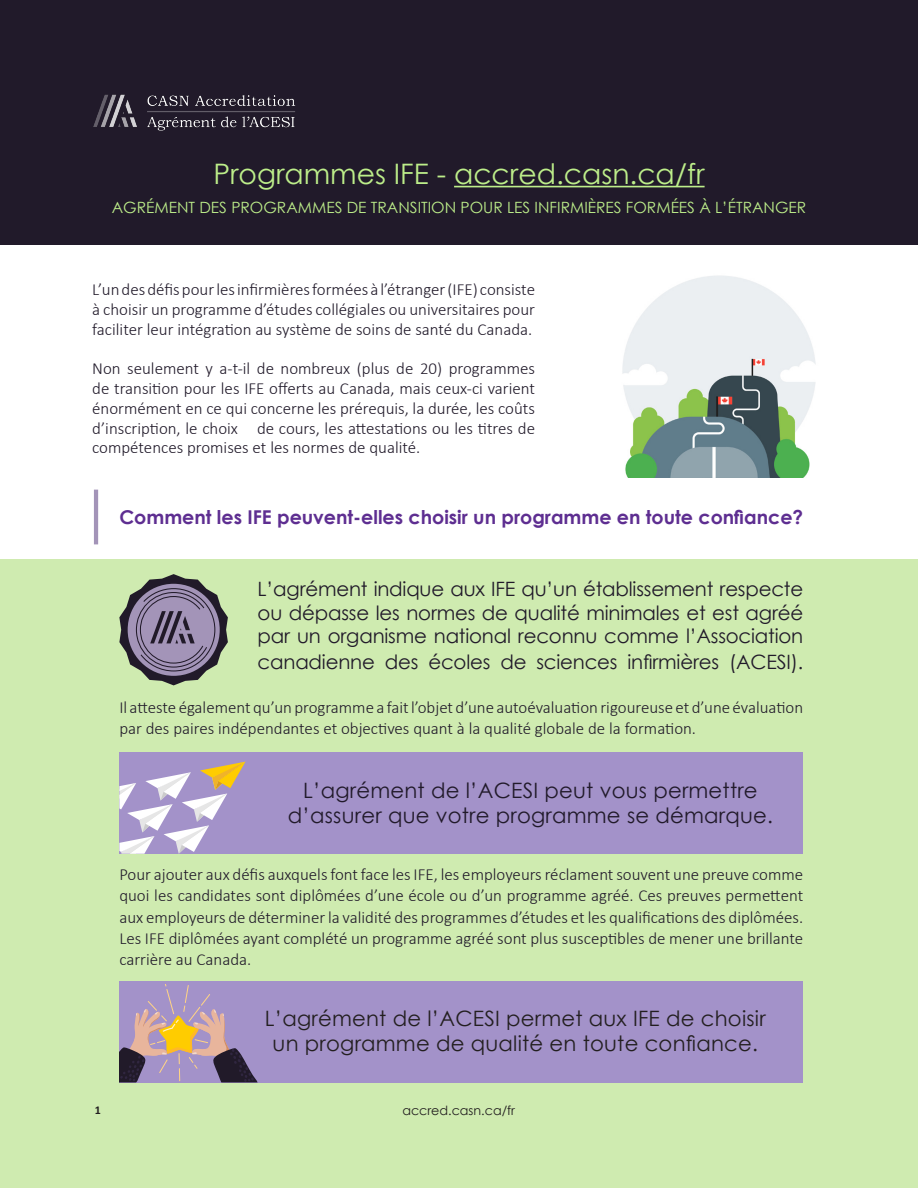
<style>
.page{position:relative;width:918px;height:1188px;background:#fff}
.page>*{position:absolute;margin:0;border:0;box-sizing:border-box;transform-origin:0 0}
.Page_Section_Title{font:28.2px "Century Gothic";color:#bdee8a}
.Page_Header_-_Blue{font:21.15px/25.3px "Century Gothic";letter-spacing:.01em;color:#231f20;text-align:center}
.Page_Header_-_Blue-2{font:21.15px/25.3px "Century Gothic";letter-spacing:.01em;color:#211a2a;text-align:center}
.Page_Header_-_Blue-3{font:19.8px/24.3px "Century Gothic";letter-spacing:-.01em;color:#211a2a;text-align:justify}
.Paragraph_Purple{font:700 19.05px "Century Gothic";color:#5e2e91}
.Page_Body_Text_-_Bla{font:300 16.95px/19.8px "Calibri";color:#211a2a;text-align:justify}
.Page_Section_Title-2{font:15.45px "Century Gothic";color:#bdee8a}
.t1{font:12.75px "Century Gothic";color:#231f20}
.t2{font:700 12px "Calibri";color:#231f20}
</style>
<div class="page">
<div style="left:0;top:0;width:918px;height:244px;background:#211a2a"></div>
<hr style="left:454px;top:186px;width:251px;height:1px;background:#bdee8a">
<img style="left:94px;top:94px;width:201px;height:37px">
<img style="left:622px;top:275px;width:194px;height:202px">
<div style="left:0;top:559px;width:918px;height:629px;background:#cfebb0"></div>
<svg style="left:119px;top:574px;width:109px;height:111px"></svg>
<div style="left:119px;top:753px;width:684px;height:101px;background:#a392c9"></div>
<div style="left:119px;top:982px;width:684px;height:101px;background:#a392c9"></div>
<svg style="left:119px;top:984px;width:139px;height:98px"></svg>
<hr style="left:94px;top:490px;width:4px;height:54px;background:#a394b8">
<svg style="left:119px;top:762px;width:126px;height:92px"></svg>
<p class="Page_Section_Title" style="left:213px;top:154px;width:493px">Programmes IFE - accred.casn.ca/fr</p>
<p class="Page_Section_Title-2" style="left:112px;top:196px;width:696px">AGRÉMENT DES PROGRAMMES DE TRANSITION POUR LES INFIRMIÈRES FORMÉES À L’ÉTRANGER</p>
<p class="Page_Body_Text_-_Bla" style="left:92px;top:280px;width:444px">L’un des défis pour les infirmières formées à l’étranger (IFE) consiste à choisir un programme d’études collégiales ou universitaires pour faciliter leur intégration au système de soins de santé du Canada.</p>
<p class="Page_Body_Text_-_Bla" style="left:92px;top:359px;width:444px">Non seulement y a-t-il de nombreux (plus de 20) programmes de transition pour les IFE offerts au Canada, mais ceux-ci varient énormément en ce qui concerne les prérequis, la durée, les coûts d’inscription, le choix de cours, les attestations ou les titres de compétences promises et les normes de qualité.</p>
<p class="Paragraph_Purple" style="left:119px;top:502px;width:685px">Comment les IFE peuvent-elles choisir un programme en toute confiance?</p>
<p class="Page_Header_-_Blue-3" style="left:258px;top:576px;width:547px">L’agrément indique aux IFE qu’un établissement respecte ou dépasse les normes de qualité minimales et est agréé par un organisme national reconnu comme l’Association canadienne des écoles de sciences infirmières (ACESI).</p>
<p class="Page_Body_Text_-_Bla" style="left:119px;top:696px;width:685px;line-height:21.1px">Il atteste également qu’un programme a fait l’objet d’une autoévaluation rigoureuse et d’une évaluation par des paires indépendantes et objectives quant à la qualité globale de la formation.</p>
<p class="Page_Header_-_Blue-2" style="left:288px;top:777px;width:487px">L’agrément de l’ACESI peut vous permettre d’assurer que votre programme se démarque.</p>
<p class="Page_Body_Text_-_Bla" style="left:119px;top:864px;width:685px;line-height:21.1px">Pour ajouter aux défis auxquels font face les IFE, les employeurs réclament souvent une preuve comme quoi les candidates sont diplômées d’une école ou d’un programme agréé. Ces preuves permettent aux employeurs de déterminer la validité des programmes d’études et les qualifications des diplômées.<br>Les IFE diplômées ayant complété un programme agréé sont plus susceptibles de mener une brillante carrière au Canada.</p>
<p class="Page_Header_-_Blue" style="left:265px;top:1005px;width:502px">L’agrément de l’ACESI permet aux IFE de choisir un programme de qualité en toute confiance.</p>
<p class="t2" style="left:95px;top:1102px;width:8px">1</p>
<p class="t1" style="left:402px;top:1101px;width:114px">accred.casn.ca/fr</p>
</div>
